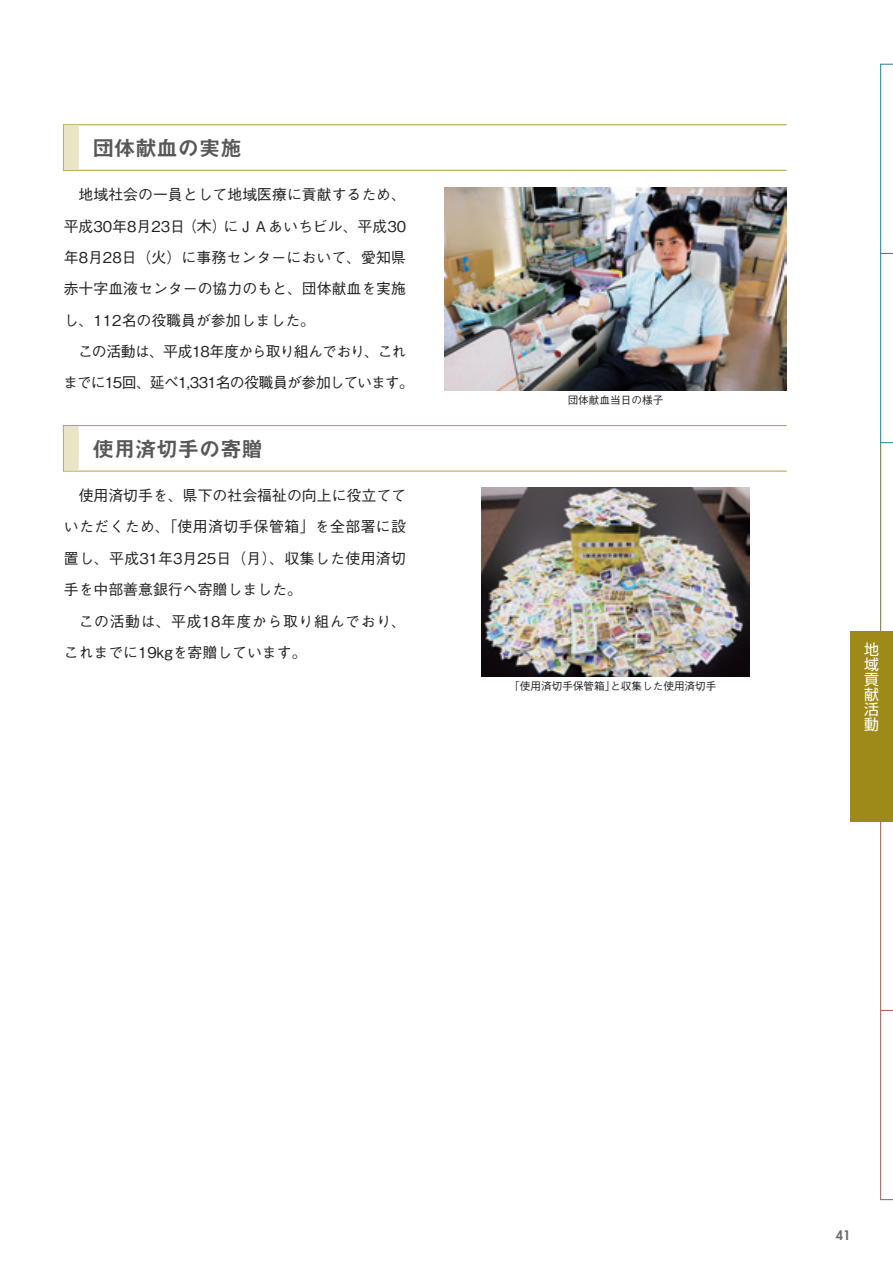
<style>
.page{position:relative;width:893px;height:1263px;background:#fff}
.page>*{position:absolute;margin:0;border:0;box-sizing:border-box;transform-origin:0 0}
.t1{font:21.3px "Midashi Go Pro MB31";color:#57585a}
.t2{font:500 14.85px/31.3px "Gothic BBB Pro";color:#231f20;text-align:justify}
.t3{font:500 14.85px/31.3px "Gothic BBB Pro";letter-spacing:-.055em;color:#231f20;text-align:center}
.t4{font:14.85px/14.9px "Shin Go Pro";color:#fff;text-align:justify}
.t5{font:800 12.75px "Futura";color:#6c6d70}
.t6{font:500 10.65px "Gothic BBB Pro";color:#231f20}
</style>
<div class="page">
<svg style="left:880px;top:64px;width:13px;height:1136px"></svg>
<div style="left:850px;top:631px;width:43px;height:190px;background:#9e8a19"></div>
<svg style="left:63px;top:124px;width:724px;height:47px"></svg>
<div style="left:64px;top:125px;width:727px;height:45px;background:#fff"></div>
<div style="left:64px;top:125px;width:15px;height:45px;background:#eae4c7"></div>
<div style="left:63px;top:425px;width:724px;height:46px;background:#b5a651"></div>
<div style="left:64px;top:426px;width:727px;height:45px;background:#fff"></div>
<div style="left:64px;top:426px;width:15px;height:45px;background:#eae4c7"></div>
<img style="left:444px;top:187px;width:343px;height:203px">
<img style="left:482px;top:488px;width:267px;height:188px">
<h1 class="t1" style="left:93px;top:131px;width:150px">団体献血の実施</h1>
<p class="t2" style="left:64px;top:177px;width:344px;text-indent:15px">地域社会の一員として地域医療に貢献するため、平成30年8月23日（木）にＪＡあいちビル、平成30年8月28日（火）に事務センターにおいて、愛知県赤十字血液センターの協力のもと、団体献血を実施し、112名の役職員が参加しました。</p>
<p class="t3" style="left:63px;top:334px;width:352px">この活動は、平成18年度から取り組んでおり、これ<br>までに15回、延べ1,331名の役職員が参加しています。</p>
<h1 class="t1" style="left:93px;top:432px;width:172px">使用済切手の寄贈</h1>
<p class="t2" style="left:64px;top:478px;width:344px;text-indent:15px">使用済切手を、県下の社会福祉の向上に役立てていただくため、「使用済切手保管箱」を全部署に設置し、平成31年3月25日（月）、収集した使用済切手を中部善意銀行へ寄贈しました。</p>
<p class="t2" style="left:64px;top:603px;width:344px;text-indent:15px">この活動は、平成18年度から取り組んでおり、これまでに19kgを寄贈しています。</p>
<p class="t6" style="left:568px;top:391px;width:97px">団体献血当日の様子</p>
<p class="t6" style="left:509px;top:677px;width:209px">「使用済切手保管箱」と収集した使用済切手</p>
<p class="t4" style="left:864px;top:640px;width:16px">地地地地地地</p>
<p class="t5" style="left:836px;top:1227px;width:16px">41</p>
</div>
